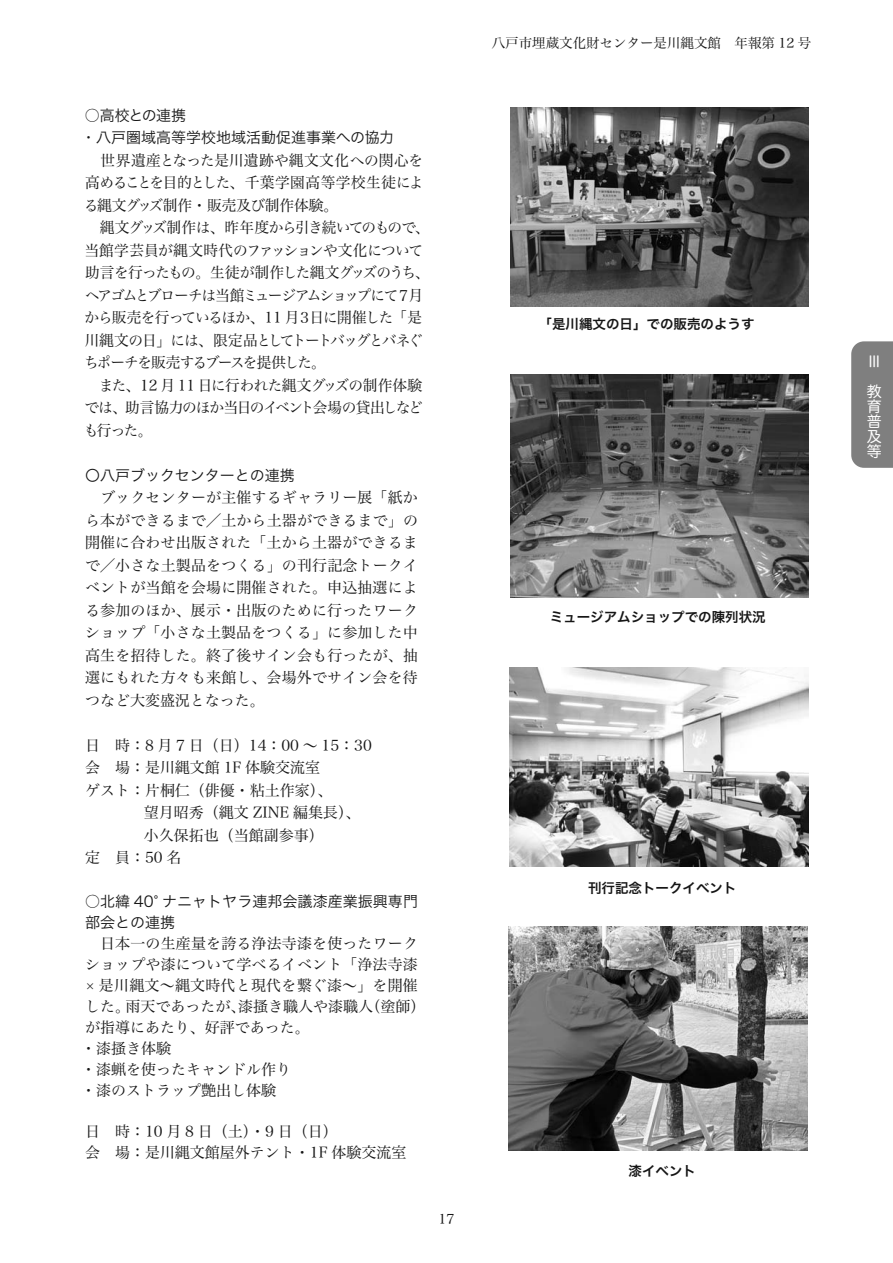
<style>
.page{position:relative;width:893px;height:1263px;background:#fff}
.page>*{position:absolute;margin:0;border:0;box-sizing:border-box;transform-origin:0 0}
.t1{font:15px/22.5px "Hira Min Pro N W3 90 msp RKSJ H";color:#161616}
.t2{font:15px/22.5px "Hira Min Pro N W3 90 msp RKSJ H";letter-spacing:-.065em;color:#161616}
.t3{font:15px/22.5px "Hira Kaku Pro N W3 90 msp RKSJ H";color:#161616}
.t4{font:15px/15px "Hira Maru Pro W4 90 msp RKSJ V";color:#fff}
.t5{font:13.5px "Hira Kaku Pro N W6 90 msp RKSJ H";color:#161616}
.t6{font:13.5px "Hira Min Pro N W3 90 msp RKSJ H";color:#161616}
</style>
<div class="page">
<img style="left:510px;top:108px;width:298px;height:198px">
<img style="left:510px;top:374px;width:298px;height:224px">
<img style="left:509px;top:668px;width:299px;height:199px">
<img style="left:509px;top:927px;width:299px;height:224px">
<div style="left:851px;top:341px;width:42px;height:127px;background:#7f7f7f"></div>
<p class="t3" style="left:81px;top:106px;width:314px">○高校との連携<br>・八戸圏域高等学校地域活動促進事業への協力</p>
<p class="t2" style="left:84px;top:151px;width:347px;text-indent:17px">世界遺産となった是川遺跡や縄文文化への関心を高めることを目的とした、千葉学園高等学校生徒による縄文グッズ制作・販売及び制作体験。<br>　縄文グッズ制作は、昨年度から引き続いてのもので、当館学芸員が縄文時代のファッションや文化について助言を行ったもの。生徒が制作した縄文グッズのうち、ヘアゴムとブローチは当館ミュージアムショップにて７月から販売を行っているほか、11 月３日に開催した「是川縄文の日」には、限定品としてトートバッグとバネぐちポーチを販売するブースを提供した。<br>　また、12 月 11 日に行われた縄文グッズの制作体験では、助言協力のほか当日のイベント会場の貸出しなども行った。</p>
<p class="t3" style="left:85px;top:466px;width:211px">〇八戸ブックセンターとの連携</p>
<p class="t1" style="left:85px;top:488px;width:335px;text-align:justify">　ブックセンターが主催するギャラリー展「紙から本ができるまで／土から土器ができるまで」の開催に合わせ出版された「土から土器ができるまで／小さな土製品をつくる」の刊行記念トークイベントが当館を会場に開催された。申込抽選による参加のほか、展示・出版のために行ったワークショップ「小さな土製品をつくる」に参加した中高生を招待した。終了後サイン会も行ったが、抽選にもれた方々も来館し、会場外でサイン会を待つなど大変盛況となった。</p>
<p class="t1" style="left:85px;top:736px;width:288px">日　時：8 月 7 日（日）14：00 ～ 15：30会　場：是川縄文館 1F 体験交流室<br>ゲスト：片桐仁（俳優・粘土作家）、</p>
<p class="t1" style="left:144px;top:803px;width:218px">望月昭秀（縄文 ZINE 編集長）、</p>
<p class="t1" style="left:144px;top:826px;width:181px">小久保拓也（当館副参事）</p>
<p class="t1" style="left:85px;top:848px;width:98px">定　員：50 名</p>
<p class="t3" style="left:85px;top:892px;width:334px;line-height:21px">○北緯 40° ナニャトヤラ連邦会議漆産業振興専門部会との連携</p>
<p class="t1" style="left:81px;top:934px;width:346px;line-height:21px">　日本一の生産量を誇る浄法寺漆を使ったワークショップや漆について学べるイベント「浄法寺漆× 是川縄文～縄文時代と現代を繋ぐ漆～」を開催した。雨天であったが、漆搔き職人や漆職人（塗師）が指導にあたり、好評であった。<br>・漆搔き体験<br>・漆蝋を使ったキャンドル作り<br>・漆のストラップ艶出し体験</p>
<p class="t1" style="left:85px;top:1123px;width:323px;line-height:21px">日　時：10 月 8 日（土）・9 日（日）<br>会　場：是川縄文館屋外テント・1F 体験交流室</p>
<p class="t6" style="left:438px;top:1214px;width:17px">17</p>
<p class="t6" style="left:492px;top:38px;width:321px">八戸市埋蔵文化財センター是川縄文館　年報第 12 号</p>
<p class="t5" style="left:538px;top:319px;width:217px">「是川縄文の日」での販売のようす</p>
<p class="t5" style="left:550px;top:612px;width:217px">ミュージアムショップでの陳列状況</p>
<p class="t5" style="left:588px;top:883px;width:150px">刊行記念トークイベント</p>
<p class="t5" style="left:628px;top:1166px;width:69px">漆イベント</p>
<p class="t4" style="left:867px;top:348px;width:16px;line-height:30px">Ⅲ教</p>
<p class="t4" style="left:867px;top:400px;width:16px;text-align:justify">育普及等</p>
</div>
